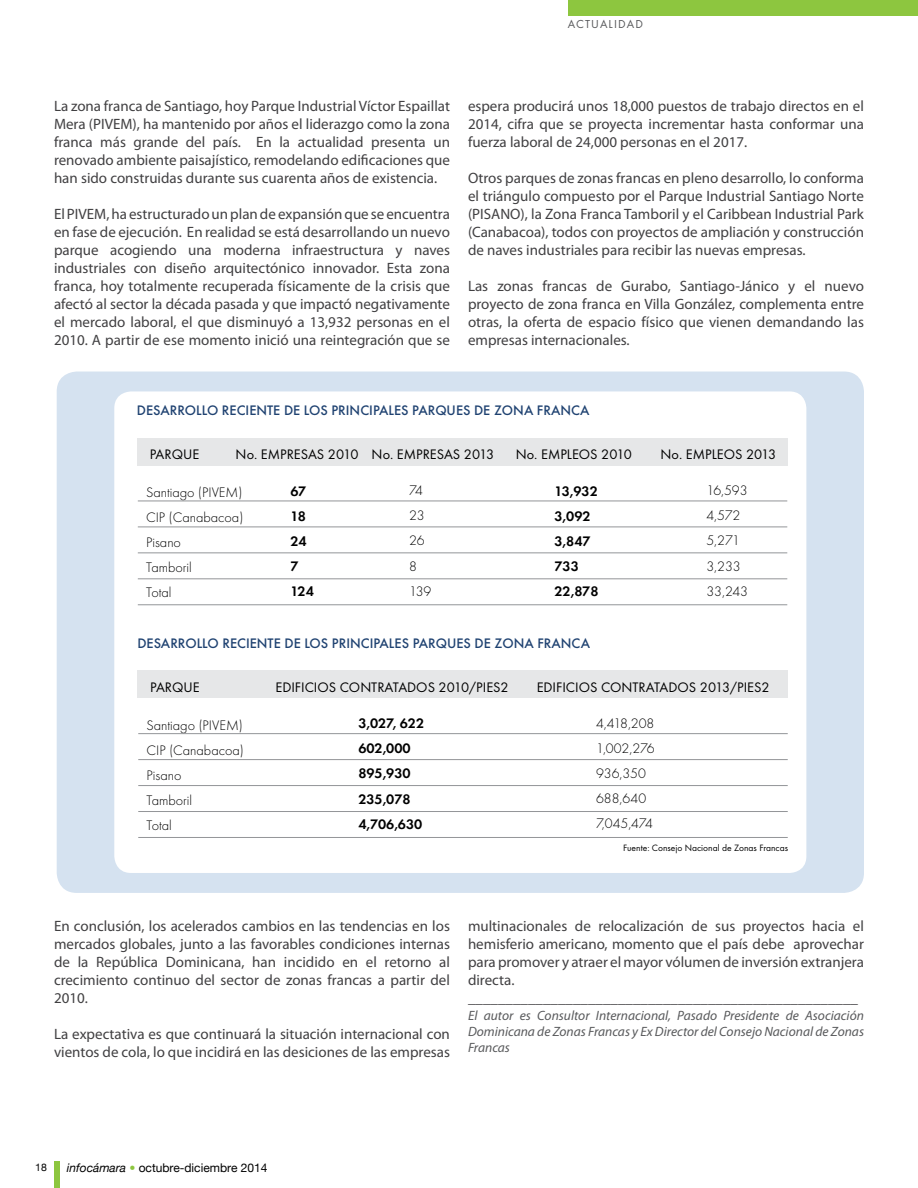
<style>
.page{position:relative;width:918px;height:1188px;background:#fff}
.page>*{position:absolute;margin:0;border:0;box-sizing:border-box;transform-origin:0 0}
.t1{font:15px/18px "Myriad Pro";color:#414042;text-align:justify}
.t2{font:300 14.25px/25px "Futura T";color:#000}
.t3{font:600 14.25px/22.6px "Futura T";color:#000}
.t4{font:14.25px "Futura T";color:#000}
.t5{font:500 14.25px "Futura T";color:#1f4271}
.t6{font:italic 13.5px/16.2px "Myriad Pro";color:#58595b;text-align:justify}
.t7{font:12px "Helvetica Neue";color:#000}
.t8{font:12px "Futura T";letter-spacing:.1em;color:#58595b}
.t9{font:10.5px "Helvetica Neue";color:#000}
.t10{font:9.6px "Futura T";color:#000}
.s1{font-style:italic}
.s2{font-style:italic;color:#8dc63f}
</style>
<div class="page">
<div style="left:568px;top:0;width:350px;height:16px;background:#8dc63f"></div>
<div style="left:54px;top:1161px;width:5px;height:27px;background:#8dc63f"></div>
<div style="left:57px;top:372px;width:807px;height:521px;background:#d5e2f0;border-radius:20px"></div>
<div style="left:114px;top:391px;width:692px;height:482px;background:#fff;border-radius:17px"></div>
<div style="left:137px;top:438px;width:650px;height:27px;background:#e6e7e8"></div>
<hr style="left:138px;top:501px;width:649px;height:1px;background:#939598">
<hr style="left:138px;top:527px;width:649px;height:1px;background:#939598">
<hr style="left:138px;top:553px;width:649px;height:1px;background:#939598">
<hr style="left:138px;top:579px;width:649px;height:1px;background:#939598">
<hr style="left:138px;top:604px;width:649px;height:1px;background:#939598">
<div style="left:137px;top:670px;width:651px;height:28px;background:#e6e7e8"></div>
<hr style="left:138px;top:733px;width:650px;height:1px;background:#939598">
<hr style="left:138px;top:759px;width:650px;height:1px;background:#939598">
<hr style="left:138px;top:785px;width:650px;height:1px;background:#939598">
<hr style="left:138px;top:811px;width:650px;height:1px;background:#939598">
<hr style="left:138px;top:837px;width:650px;height:1px;background:#939598">
<p class="t8" style="left:568px;top:17px;width:77px">Actualidad</p>
<p class="t1" style="left:54px;top:96px;width:398px">La zona franca de Santiago, hoy Parque Industrial Víctor Espaillat Mera (PIVEM), ha mantenido por años el liderazgo como la zona franca más grande del país. En la actualidad presenta un renovado ambiente paisajístico, remodelando edificaciones que han sido construidas durante sus cuarenta años de existencia.</p>
<p class="t1" style="left:54px;top:204px;width:398px">El PIVEM, ha estructurado un plan de expansión que se encuentra en fase de ejecución. En realidad se está desarrollando un nuevo parque acogiendo una moderna infraestructura y naves industriales con diseño arquitectónico innovador. Esta zona franca, hoy totalmente recuperada físicamente de la crisis que afectó al sector la década pasada y que impactó negativamente el mercado laboral, el que disminuyó a 13,932 personas en el 2010. A partir de ese momento inició una reintegración que se</p>
<p class="t3" style="left:226px;top:99px;width:74px">Bangladesh<br>Indonesia<br>México<br>Honduras</p>
<p class="t3" style="left:226px;top:212px;width:105px">El Salvador<br>Nicaragua<br>Pakistán<br>Guatemala<br>Haití<br>Rep. Dominicana</p>
<p class="t2" style="left:405px;top:99px;width:35px;line-height:22.6px;text-align:justify">4,947<br>4,975<br>3,681<br>2,497</p>
<p class="t2" style="left:405px;top:212px;width:35px;line-height:22.6px;text-align:center">1,859<br>1,429<br>1,476<br>1,313<br>803<br>73</p>
<p class="t2" style="left:166px;top:100px;width:9px;line-height:22.6px;text-align:justify">3<br>4<br>5<br>7</p>
<p class="t2" style="left:162px;top:214px;width:17px;line-height:22.6px">9<br>11<br>12<br>13<br>18<br>20</p>
<p class="t1" style="left:468px;top:96px;width:398px">espera producirá unos 18,000 puestos de trabajo directos en el 2014, cifra que se proyecta incrementar hasta conformar una fuerza laboral de 24,000 personas en el 2017.</p>
<p class="t1" style="left:468px;top:168px;width:398px">Otros parques de zonas francas en pleno desarrollo, lo conforma el triángulo compuesto por el Parque Industrial Santiago Norte (PISANO), la Zona Franca Tamboril y el Caribbean Industrial Park (Canabacoa), todos con proyectos de ampliación y construcción de naves industriales para recibir las nuevas empresas.</p>
<p class="t1" style="left:468px;top:276px;width:397px">Las zonas francas de Gurabo, Santiago-Jánico y el nuevo proyecto de zona franca en Villa González, complementa entre otras, la oferta de espacio físico que vienen demandando las empresas internacionales.</p>
<p class="t3" style="left:590px;top:99px;width:13px">-2 -5</p>
<p class="t3" style="left:590px;top:167px;width:13px;text-align:justify">2 -2<br>4<br>7</p>
<p class="t3" style="left:592px;top:280px;width:10px;text-align:justify">1<br>3<br>6</p>
<p class="t5" style="left:137px;top:402px;width:454px">DESARROLLO RECIENTE DE LOS PRINCIPALES PARQUES DE ZONA FRANCA</p>
<p class="t4" style="left:150px;top:446px;width:51px">PARQUE</p>
<p class="t4" style="left:236px;top:446px;width:260px">No. EMPRESAS 2010 No. EMPRESAS 2013</p>
<p class="t4" style="left:516px;top:446px;width:118px">No. EMPLEOS 2010</p>
<p class="t4" style="left:661px;top:446px;width:117px">No. EMPLEOS 2013</p>
<p class="t2" style="left:409px;top:478px;width:24px">74<br>23<br>26<br>8<br>139</p>
<p class="t3" style="left:555px;top:478px;width:46px;line-height:25px">13,932<br>3,092<br>3,847<br>733<br>22,878</p>
<p class="t2" style="left:706px;top:478px;width:43px">16,593<br>4,572<br>5,271<br>3,233<br>33,243</p>
<p class="t3" style="left:290px;top:478px;width:25px;line-height:25px">67<br>18<br>24<br>7<br>124</p>
<p class="t2" style="left:146px;top:480px;width:99px">Santiago (PIVEM)<br>CIP (Canabacoa)<br>Pisano<br>Tamboril<br>Total</p>
<p class="t5" style="left:137px;top:635px;width:454px">DESARROLLO RECIENTE DE LOS PRINCIPALES PARQUES DE ZONA FRANCA</p>
<p class="t4" style="left:150px;top:679px;width:51px">PARQUE</p>
<p class="t4" style="left:275px;top:679px;width:235px">EDIFICIOS CONTRATADOS 2010/PIES2</p>
<p class="t4" style="left:537px;top:679px;width:235px">EDIFICIOS CONTRATADOS 2013/PIES2</p>
<p class="t2" style="left:596px;top:711px;width:60px">4,418,208<br>1,002,276<br>936,350<br>688,640<br>7,045,474</p>
<p class="t3" style="left:358px;top:711px;width:67px;line-height:25px">3,027, 622<br>602,000<br>895,930<br>235,078<br>4,706,630</p>
<p class="t2" style="left:147px;top:712px;width:99px">Santiago (PIVEM)<br>CIP (Canabacoa)<br>Pisano<br>Tamboril<br>Total</p>
<p class="t10" style="left:623px;top:842px;width:166px">Fuente: Consejo Nacional de Zonas Francas</p>
<p class="t1" style="left:54px;top:917px;width:398px">En conclusión, los acelerados cambios en las tendencias en los mercados globales, junto a las favorables condiciones internas de la República Dominicana, han incidido en el retorno al crecimiento continuo del sector de zonas francas a partir del 2010.</p>
<p class="t1" style="left:54px;top:1025px;width:398px">La expectativa es que continuará la situación internacional con vientos de cola, lo que incidirá en las desiciones de las empresas</p>
<p class="t1" style="left:468px;top:917px;width:398px;text-align:left">multinacionales de relocalización de sus proyectos hacia el hemisferio americano, momento que el país debe aprovechar para promover y atraer el mayor vólumen de inversión extranjera directa. ____________________________________________________</p>
<p class="t6" style="left:468px;top:1007px;width:398px">El autor es Consultor Internacional, Pasado Presidente de Asociación Dominicana de Zonas Francas y Ex Director del Consejo Nacional de Zonas Francas</p>
<p class="t9" style="left:35px;top:1161px;width:13px">18</p>
<p class="t7" style="left:67px;top:1161px;width:202px"><span class="s1">infocámara</span> <span class="s2">•</span> octubre-diciembre 2014</p>
</div>
